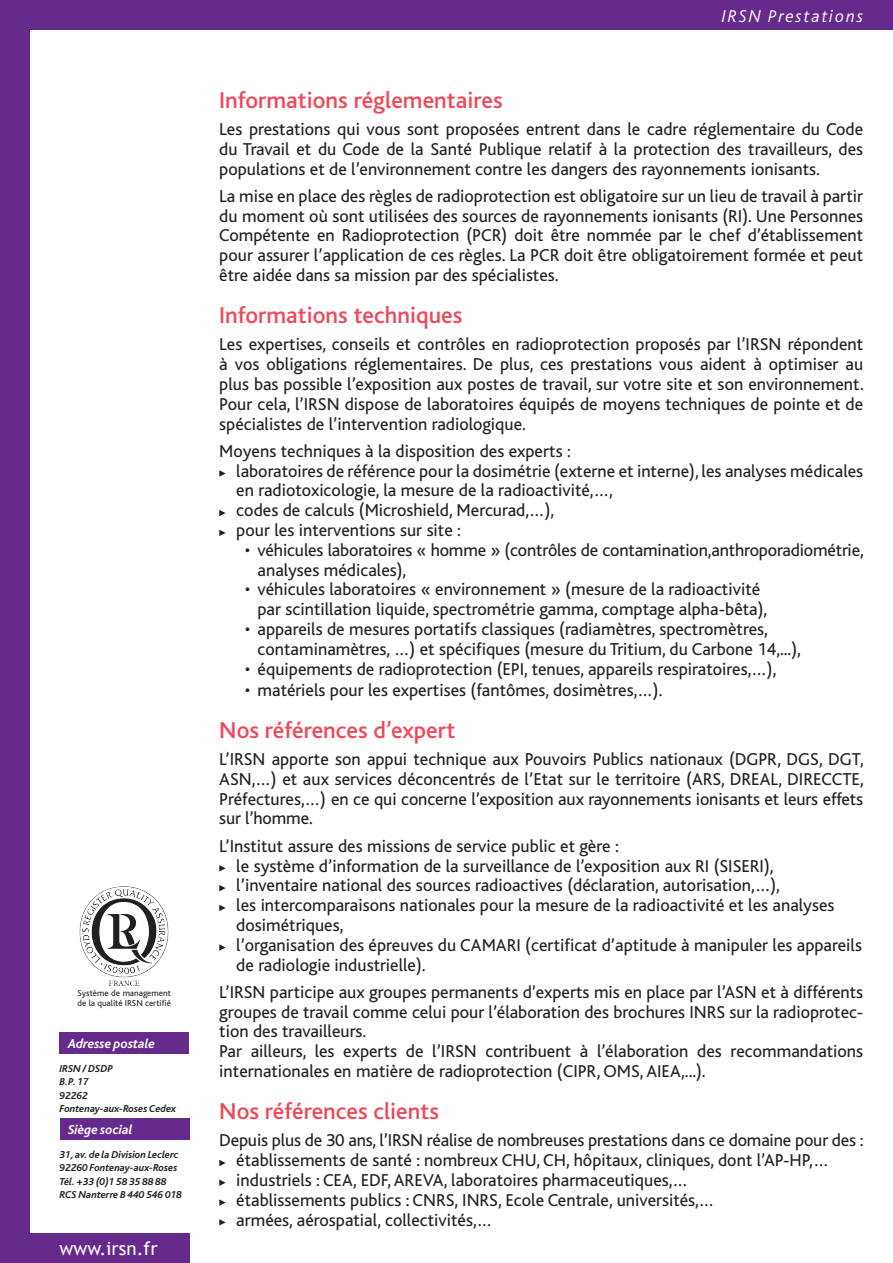
<style>
.page{position:relative;width:893px;height:1263px;background:#fff}
.page>*{position:absolute;margin:0;border:0;box-sizing:border-box;transform-origin:0 0}
.t1{font:500 24px "Bliss";color:#ef4858}
.t2{font:18.75px "Trebuchet MS";color:#fff}
.t3{font:18px/19.8px "Bliss";color:#231f20;text-align:justify}
.t4{font:italic 300 18px "Bliss";letter-spacing:.1em;color:#fff}
.t5{font:italic 700 13.5px "Bliss";color:#fff}
.t6{font:italic 700 10.5px "Bliss";color:#231f20}
.t7{font:9px/10.8px "Bliss";color:#231f20}
</style>
<div class="page">
<div style="left:0;top:0;width:30px;height:1263px;background:#662a8d"></div>
<div style="left:0;top:0;width:893px;height:30px;background:#662a8d"></div>
<div style="left:0;top:1233px;width:190px;height:30px;background:#662a8d"></div>
<img style="left:79px;top:886px;width:90px;height:100px">
<div style="left:60px;top:1032px;width:129px;height:21px;background:#662a8d"></div>
<div style="left:60px;top:1118px;width:129px;height:22px;background:#662a8d"></div>
<svg style="left:219px;top:470px;width:7px;height:7px"></svg>
<svg style="left:219px;top:510px;width:7px;height:6px"></svg>
<svg style="left:219px;top:530px;width:7px;height:6px"></svg>
<svg style="left:219px;top:865px;width:7px;height:6px"></svg>
<svg style="left:219px;top:885px;width:7px;height:6px"></svg>
<svg style="left:219px;top:905px;width:7px;height:6px"></svg>
<svg style="left:219px;top:944px;width:7px;height:7px"></svg>
<svg style="left:219px;top:1160px;width:7px;height:6px"></svg>
<svg style="left:219px;top:1179px;width:7px;height:7px"></svg>
<svg style="left:219px;top:1199px;width:7px;height:7px"></svg>
<svg style="left:219px;top:1219px;width:7px;height:6px"></svg>
<p class="t7" style="left:78px;top:987px;width:95px">Système de management de la qualité IRSN certifié</p>
<p class="t5" style="left:68px;top:1037px;width:88px">Adresse postale</p>
<p class="t6" style="left:59px;top:1063px;width:55px">IRSN / DSDP</p>
<p class="t6" style="left:59px;top:1076px;width:31px">B.P. 17</p>
<p class="t6" style="left:59px;top:1090px;width:30px">92262</p>
<p class="t6" style="left:59px;top:1103px;width:118px">Fontenay-aux-Roses Cedex</p>
<p class="t5" style="left:68px;top:1123px;width:66px">Siège social</p>
<p class="t6" style="left:59px;top:1149px;width:120px">31, av. de la Division Leclerc</p>
<p class="t6" style="left:59px;top:1162px;width:119px">92260 Fontenay-aux-Roses</p>
<p class="t6" style="left:59px;top:1176px;width:109px">Tél. +33 (0)1 58 35 88 88</p>
<p class="t6" style="left:59px;top:1189px;width:124px">RCS Nanterre B 440 546 018</p>
<p class="t2" style="left:60px;top:1237px;width:100px">www.irsn.fr</p>
<p class="t4" style="left:722px;top:7px;width:143px">IRSN Prestations</p>
<p class="t1" style="left:219px;top:87px;width:285px">Informations réglementaires</p>
<p class="t3" style="left:219px;top:120px;width:645px">Les prestations qui vous sont proposées entrent dans le cadre réglementaire du Code du Travail et du Code de la Santé Publique relatif à la protection des travailleurs, des populations et de l’environnement contre les dangers des rayonnements ionisants.</p>
<p class="t3" style="left:219px;top:186px;width:645px">La mise en place des règles de radioprotection est obligatoire sur un lieu de travail à partir du moment où sont utilisées des sources de rayonnements ionisants (RI). Une Personnes Compétente en Radioprotection (PCR) doit être nommée par le chef d’établissement pour assurer l’application de ces règles. La PCR doit être obligatoirement formée et peut être aidée dans sa mission par des spécialistes.</p>
<p class="t1" style="left:219px;top:303px;width:245px">Informations techniques</p>
<p class="t3" style="left:219px;top:335px;width:646px">Les expertises, conseils et contrôles en radioprotection proposés par l’IRSN répondent à vos obligations réglementaires. De plus, ces prestations vous aident à optimiser au plus bas possible l’exposition aux postes de travail, sur votre site et son environnement.<br>Pour cela, l’IRSN dispose de laboratoires équipés de moyens techniques de pointe et de spécialistes de l’intervention radiologique.</p>
<p class="t3" style="left:219px;top:441px;width:353px">Moyens techniques à la disposition des experts :</p>
<p class="t3" style="left:236px;top:461px;width:628px">laboratoires de référence pour la dosimétrie (externe et interne), les analyses médicales</p>
<p class="t3" style="left:236px;top:481px;width:378px">en radiotoxicologie, la mesure de la radioactivité,…,</p>
<p class="t3" style="left:236px;top:501px;width:319px">codes de calculs (Microshield, Mercurad,…),</p>
<p class="t3" style="left:236px;top:521px;width:226px">pour les interventions sur site :</p>
<p class="t3" style="left:245px;top:540px;width:620px">• véhicules laboratoires « homme » (contrôles de contamination,anthroporadiométrie,</p>
<p class="t3" style="left:258px;top:560px;width:150px">analyses médicales),</p>
<p class="t3" style="left:245px;top:580px;width:517px">• véhicules laboratoires « environnement » (mesure de la radioactivité</p>
<p class="t3" style="left:258px;top:600px;width:511px">par scintillation liquide, spectrométrie gamma, comptage alpha-bêta),</p>
<p class="t3" style="left:245px;top:620px;width:525px">• appareils de mesures portatifs classiques (radiamètres, spectromètres,</p>
<p class="t3" style="left:258px;top:639px;width:545px">contaminamètres, …) et spécifiques (mesure du Tritium, du Carbone 14,...),</p>
<p class="t3" style="left:245px;top:659px;width:533px">• équipements de radioprotection (EPI, tenues, appareils respiratoires,…),</p>
<p class="t3" style="left:245px;top:680px;width:419px">• matériels pour les expertises (fantômes, dosimètres,…).</p>
<p class="t1" style="left:219px;top:717px;width:237px">Nos références d’expert</p>
<p class="t3" style="left:219px;top:750px;width:646px">L’IRSN apporte son appui technique aux Pouvoirs Publics nationaux (DGPR, DGS, DGT, ASN,…) et aux services déconcentrés de l’Etat sur le territoire (ARS, DREAL, DIRECCTE, Préfectures,…) en ce qui concerne l’exposition aux rayonnements ionisants et leurs effets sur l’homme.</p>
<p class="t3" style="left:219px;top:836px;width:401px">L’Institut assure des missions de service public et gère :</p>
<p class="t3" style="left:236px;top:856px;width:539px">le système d’information de la surveillance de l’exposition aux RI (SISERI),</p>
<p class="t3" style="left:236px;top:876px;width:545px">l’inventaire national des sources radioactives (déclaration, autorisation,…),</p>
<p class="t3" style="left:236px;top:896px;width:600px">les intercomparaisons nationales pour la mesure de la radioactivité et les analyses</p>
<p class="t3" style="left:236px;top:915px;width:109px">dosimétriques,</p>
<p class="t3" style="left:236px;top:935px;width:627px">l’organisation des épreuves du CAMARI (certificat d’aptitude à manipuler les appareils</p>
<p class="t3" style="left:236px;top:955px;width:191px">de radiologie industrielle).</p>
<p class="t3" style="left:219px;top:982px;width:645px">L’IRSN participe aux groupes permanents d’experts mis en place par l’ASN et à différents groupes de travail comme celui pour l’élaboration des brochures INRS sur la radioprotec&shy;tion des travailleurs.</p>
<p class="t3" style="left:219px;top:1042px;width:645px">Par ailleurs, les experts de l’IRSN contribuent à l’élaboration des recommandations internationales en matière de radioprotection (CIPR, OMS, AIEA,...).</p>
<p class="t1" style="left:219px;top:1099px;width:221px">Nos références clients</p>
<p class="t3" style="left:219px;top:1131px;width:646px">Depuis plus de 30 ans, l’IRSN réalise de nombreuses prestations dans ce domaine pour des :</p>
<p class="t3" style="left:236px;top:1151px;width:594px">établissements de santé : nombreux CHU, CH, hôpitaux, cliniques, dont l’AP-HP,…</p>
<p class="t3" style="left:236px;top:1170px;width:453px">industriels : CEA, EDF, AREVA, laboratoires pharmaceutiques,…</p>
<p class="t3" style="left:236px;top:1190px;width:480px">établissements publics : CNRS, INRS, Ecole Centrale, universités,…</p>
<p class="t3" style="left:236px;top:1210px;width:257px">armées, aérospatial, collectivités,…</p>
</div>
